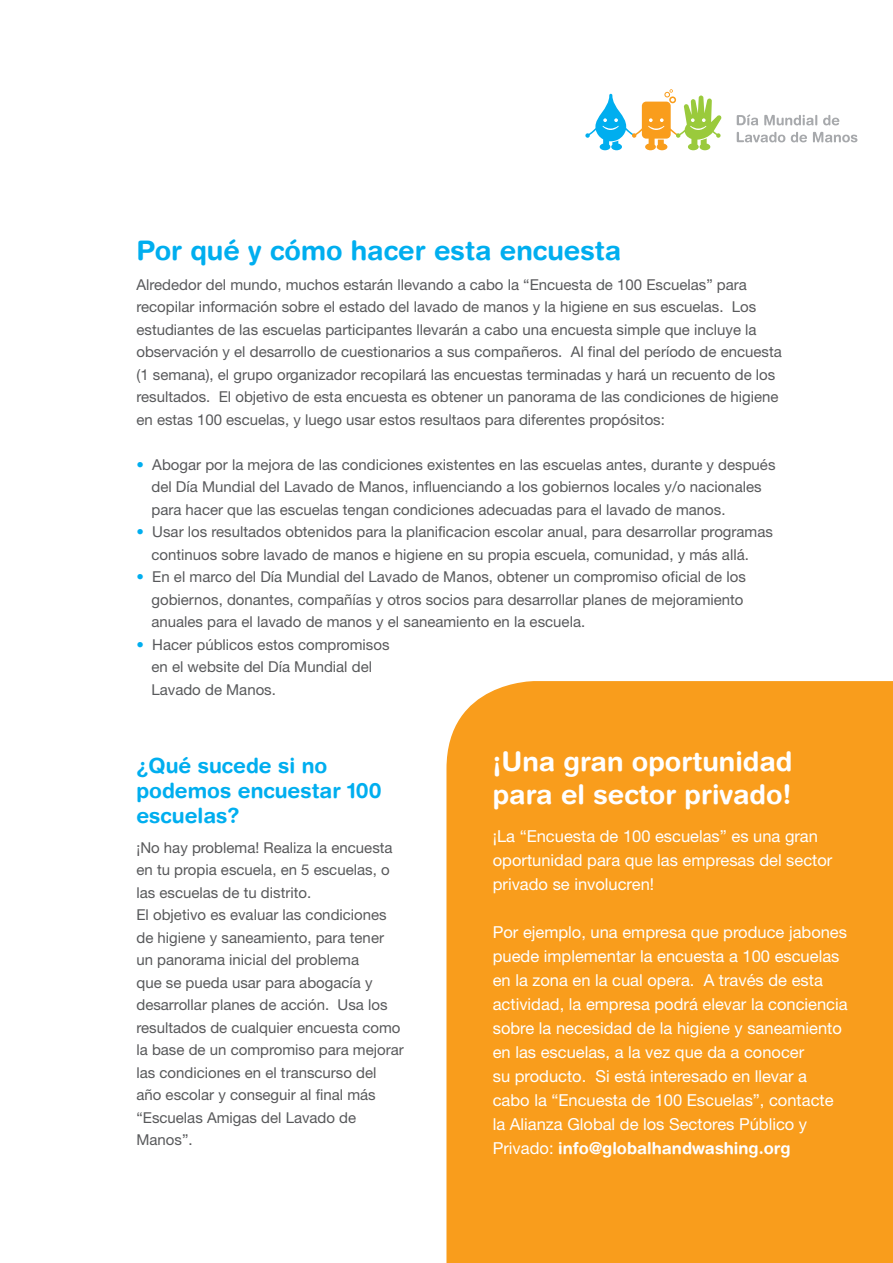
<style>
.page{position:relative;width:893px;height:1263px;background:#fff}
.page>*{position:absolute;margin:0;border:0;box-sizing:border-box;transform-origin:0 0}
.t1{font:700 27px/33px "Helvetica Rounded LT";color:#fff}
.t2{font:700 27px "Helvetica Rounded LT";color:#00aeef}
.t3{font:700 21px/25.2px "Helvetica Rounded LT";color:#00aeef}
.t4{font:16.5px/24px "Helvetica Neue";color:#fff}
.t5{font:700 16.5px "Helvetica Rounded LT";color:#fff}
.t6{font:15px/22.5px "Helvetica Neue";color:#58595b}
.s1{color:#00aeef}
.s2{font-family:"Helvetica Neue";font-weight:400}
</style>
<div class="page">
<div style="left:446px;top:681px;width:447px;height:582px;background:#f99d1c"></div>
<svg style="left:737px;top:114px;width:21px;height:11px"></svg>
<svg style="left:764px;top:115px;width:53px;height:10px"></svg>
<svg style="left:823px;top:115px;width:16px;height:10px"></svg>
<svg style="left:737px;top:132px;width:48px;height:10px"></svg>
<svg style="left:791px;top:132px;width:16px;height:10px"></svg>
<svg style="left:813px;top:132px;width:44px;height:10px"></svg>
<svg style="left:585px;top:89px;width:137px;height:61px"></svg>
<h1 class="t2" style="left:136px;top:234px;width:486px">Por qué y cómo hacer esta encuesta</h1>
<p class="t6" style="left:136px;top:273px;width:647px">Alrededor del mundo, muchos estarán llevando a cabo la “Encuesta de 100 Escuelas” para recopilar información sobre el estado del lavado de manos y la higiene en sus escuelas. Los estudiantes de las escuelas participantes llevarán a cabo una encuesta simple que incluye la observación y el desarrollo de cuestionarios a sus compañeros. Al final del período de encuesta (1 semana), el grupo organizador recopilará las encuestas terminadas y hará un recuento de los resultados. El objetivo de esta encuesta es obtener un panorama de las condiciones de higiene en estas 100 escuelas, y luego usar estos resultaos para diferentes propósitos:</p>
<p class="t6" style="left:151px;top:453px;width:625px;text-indent:-15px"><span class="s1">•</span> Abogar por la mejora de las condiciones existentes en las escuelas antes, durante y después del Día Mundial del Lavado de Manos, influenciando a los gobiernos locales y/o nacionales para hacer que las escuelas tengan condiciones adecuadas para el lavado de manos.</p>
<p class="t6" style="left:151px;top:520px;width:623px;text-indent:-15px"><span class="s1">•</span> Usar los resultados obtenidos para la planificacion escolar anual, para desarrollar programas continuos sobre lavado de manos e higiene en su propia escuela, comunidad, y más allá.</p>
<p class="t6" style="left:151px;top:565px;width:596px;text-indent:-15px"><span class="s1">•</span> En el marco del Día Mundial del Lavado de Manos, obtener un compromiso oficial de los gobiernos, donantes, compañías y otros socios para desarrollar planes de mejoramiento anuales para el lavado de manos y el saneamiento en la escuela.</p>
<p class="t6" style="left:151px;top:633px;width:240px;text-indent:-15px"><span class="s1">•</span> Hacer públicos estos compromisos en el website del Día Mundial del<br>Lavado de Manos.</p>
<h2 class="t3" style="left:136px;top:752px;width:247px">¿Qué sucede si no podemos encuestar 100 escuelas?</h2>
<p class="t6" style="left:136px;top:836px;width:269px">¡No hay problema! Realiza la encuesta en tu propia escuela, en 5 escuelas, o las escuelas de tu distrito.<br>El objetivo es evaluar las condiciones de higiene y saneamiento, para tener un panorama inicial del problema<br>que se pueda usar para abogacía y desarrollar planes de acción. Usa los resultados de cualquier encuesta como la base de un compromiso para mejorar las condiciones en el transcurso del año escolar y conseguir al final más “Escuelas Amigas del Lavado de Manos”.</p>
<h1 class="t1" style="left:493px;top:744px;width:301px">¡Una gran oportunidad para el sector privado!</h1>
<p class="t4" style="left:493px;top:823px;width:341px">¡La “Encuesta de 100 escuelas” es una gran oportunidad para que las empresas del sector privado se involucren!</p>
<p class="t4" style="left:493px;top:919px;width:356px">Por ejemplo, una empresa que produce jabones puede implementar la encuesta a 100 escuelas en la zona en la cual opera. A través de esta actividad, la empresa podrá elevar la conciencia sobre la necesidad de la higiene y saneamiento en las escuelas, a la vez que da a conocer<br>su producto. Si está interesado en llevar a cabo la “Encuesta de 100 Escuelas”, contacte la Alianza Global de los Sectores Público y</p>
<p class="t5" style="left:493px;top:1138px;width:299px"><span class="s2">Privado:</span> info@globalhandwashing.org</p>
</div>
